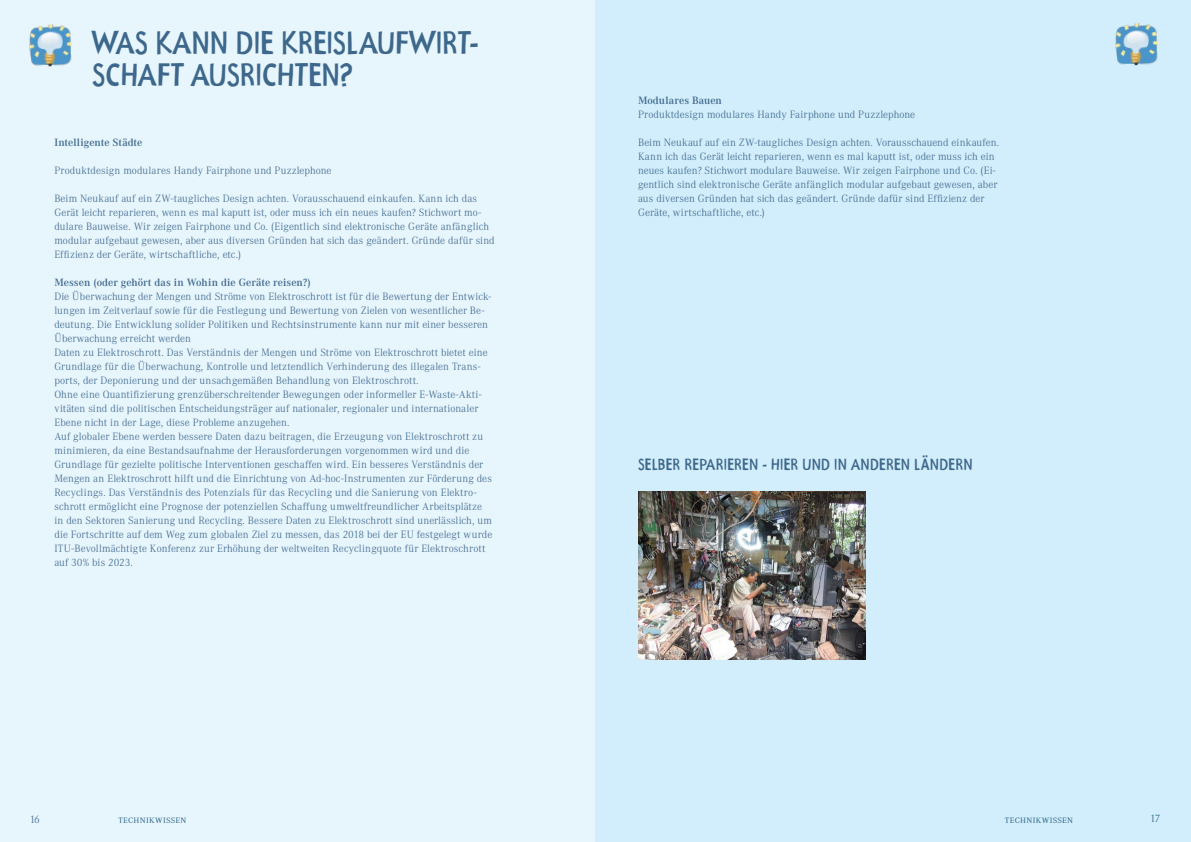
<style>
.page{position:relative;width:1191px;height:842px;background:#fff}
.page>*{position:absolute;margin:0;border:0;box-sizing:border-box;transform-origin:0 0}
.t1{font:32px/32px "Frutimex Condensed";color:#3d688b}
.t2{font:16px "Frutimex Condensed";letter-spacing:.01em;color:#3d688b}
.t3{font:300 11px/14px "Corporate A";letter-spacing:.005em;color:#3d688b}
.t4{font:600 11px "Corporate A";letter-spacing:.005em;color:#3d688b}
.t5{font:300 11px "Corporate ASC";letter-spacing:.025em;color:#235f83}
.t6{font:300 11px "Corporate A";color:#235f83}
</style>
<div class="page">
<div style="left:0;top:0;width:595px;height:842px;background:#e7f5fd"></div>
<div style="left:595px;top:0;width:596px;height:842px;background:#d2edfb"></div>
<img style="left:29px;top:24px;width:44px;height:43px">
<img style="left:1115px;top:23px;width:44px;height:43px">
<img style="left:638px;top:492px;width:228px;height:168px">
<h1 class="t1" style="left:92px;top:27px;width:388px">WAS KANN DIE KREISLAUFWIRT-<br>SCHAFT AUSRICHTEN?</h1>
<p class="t4" style="left:54px;top:136px;width:90px">Intelligente Städte</p>
<p class="t3" style="left:54px;top:163px;width:278px">Produktdesign modulares Handy Fairphone und Puzzlephone</p>
<p class="t3" style="left:54px;top:191px;width:442px">Beim Neukauf auf ein ZW-taugliches Design achten. Vorausschauend einkaufen. Kann ich das Gerät leicht reparieren, wenn es mal kaputt ist, oder muss ich ein neues kaufen? Stichwort mo&shy;dulare Bauweise. Wir zeigen Fairphone und Co. (Eigentlich sind elektronische Geräte anfänglich modular aufgebaut gewesen, aber aus diversen Gründen hat sich das geändert. Gründe dafür sind Effizienz der Geräte, wirtschaftliche, etc.)</p>
<p class="t4" style="left:54px;top:276px;width:258px">Messen (oder gehört das in Wohin die Geräte reisen?)</p>
<p class="t3" style="left:54px;top:289px;width:439px">Die Überwachung der Mengen und Ströme von Elektroschrott ist für die Bewertung der Entwick&shy;lungen im Zeitverlauf sowie für die Festlegung und Bewertung von Zielen von wesentlicher Be&shy;deutung. Die Entwicklung solider Politiken und Rechtsinstrumente kann nur mit einer besseren Überwachung erreicht werden<br>Daten zu Elektroschrott. Das Verständnis der Mengen und Ströme von Elektroschrott bietet eine Grundlage für die Überwachung, Kontrolle und letztendlich Verhinderung des illegalen Trans&shy;ports, der Deponierung und der unsachgemäßen Behandlung von Elektroschrott.<br>Ohne eine Quantifizierung grenzüberschreitender Bewegungen oder informeller E-Waste-Akti&shy;vitäten sind die politischen Entscheidungsträger auf nationaler, regionaler und internationaler Ebene nicht in der Lage, diese Probleme anzugehen.<br>Auf globaler Ebene werden bessere Daten dazu beitragen, die Erzeugung von Elektroschrott zu minimieren, da eine Bestandsaufnahme der Herausforderungen vorgenommen wird und die Grundlage für gezielte politische Interventionen geschaffen wird. Ein besseres Verständnis der Mengen an Elektroschrott hilft und die Einrichtung von Ad-hoc-Instrumenten zur Förderung des Recyclings. Das Verständnis des Potenzials für das Recycling und die Sanierung von Elektro&shy;schrott ermöglicht eine Prognose der potenziellen Schaffung umweltfreundlicher Arbeitsplätze in den Sektoren Sanierung und Recycling. Bessere Daten zu Elektroschrott sind unerlässlich, um die Fortschritte auf dem Weg zum globalen Ziel zu messen, das 2018 bei der EU festgelegt wurde ITU-Bevollmächtigte Konferenz zur Erhöhung der weltweiten Recyclingquote für Elektroschrott auf 30% bis 2023.</p>
<p class="t4" style="left:638px;top:94px;width:85px">Modulares Bauen</p>
<p class="t3" style="left:638px;top:107px;width:278px">Produktdesign modulares Handy Fairphone und Puzzlephone</p>
<p class="t3" style="left:638px;top:135px;width:362px">Beim Neukauf auf ein ZW-taugliches Design achten. Vorausschauend einkaufen.<br>Kann ich das Gerät leicht reparieren, wenn es mal kaputt ist, oder muss ich ein neues kaufen? Stichwort modulare Bauweise. Wir zeigen Fairphone und Co. (Ei&shy;gentlich sind elektronische Geräte anfänglich modular aufgebaut gewesen, aber aus diversen Gründen hat sich das geändert. Gründe dafür sind Effizienz der Geräte, wirtschaftliche, etc.)</p>
<h2 class="t2" style="left:638px;top:454px;width:336px">SELBER REPARIEREN - HIER UND IN ANDEREN LÄNDERN</h2>
<p class="t3" style="left:30px;top:812px;width:12px">16</p>
<p class="t5" style="left:118px;top:813px;width:70px">technikwissen</p>
<p class="t5" style="left:1005px;top:813px;width:70px">technikwissen</p>
<p class="t6" style="left:1150px;top:812px;width:12px">17</p>
</div>
